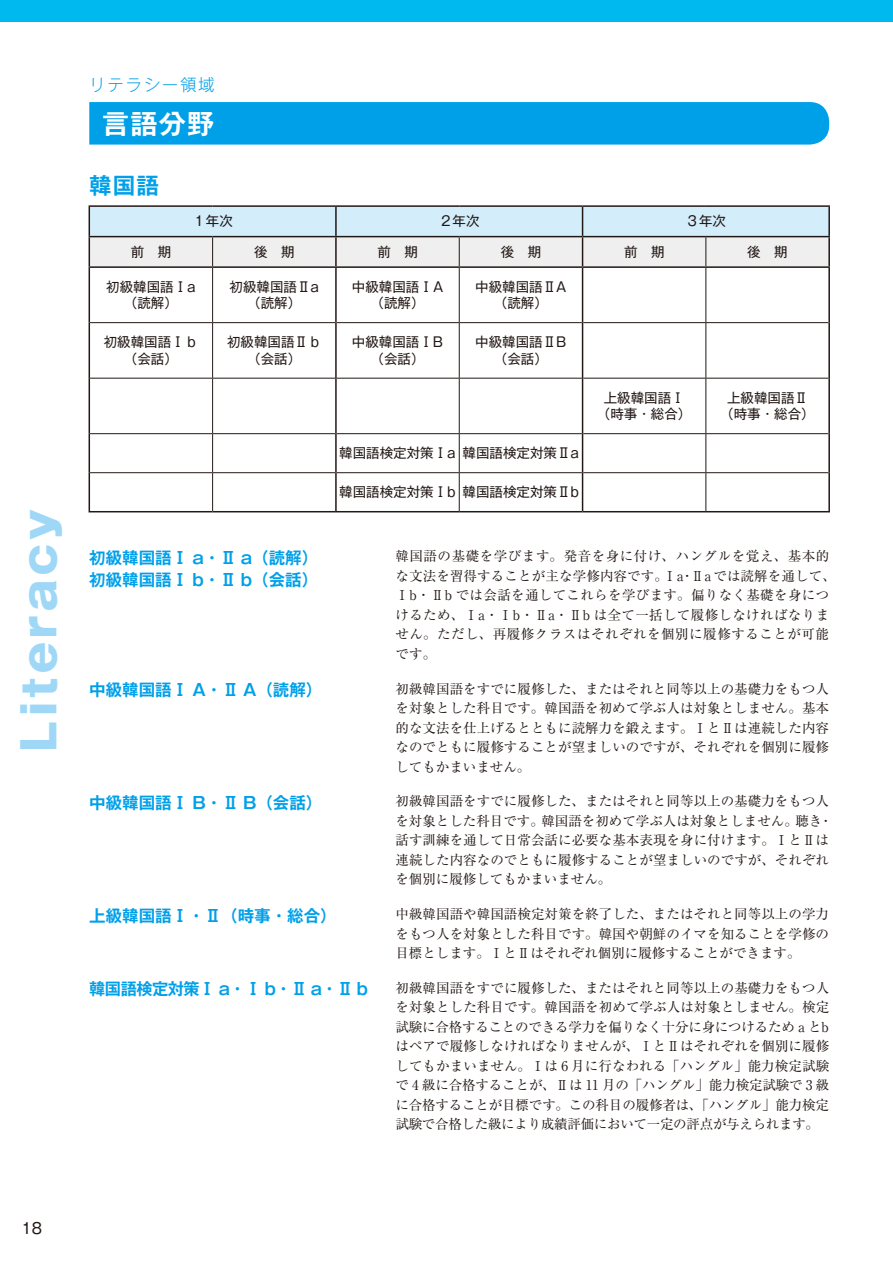
<style>
.page{position:relative;width:893px;height:1263px;background:#fff}
.page>*{position:absolute;margin:0;border:0;box-sizing:border-box;transform-origin:0 0}
.t1{font:800 45px "Gothic MB101 Pro";letter-spacing:.1em;color:#9fd8f7}
.t2{font:700 27px "Gothic MB101 Pro De";color:#fff}
.t3{font:700 22.5px "Gothic MB101 Pro De";color:#00a0e9}
.t4{font:700 16.5px/22.5px "Gothic MB101 Pro De";color:#00a0e9}
.t5{font:700 16.5px "Gothic MB101 Pro De";letter-spacing:-.03em;color:#00a0e9}
.t6{font:300 16.5px "Gothic MB101 Pro";letter-spacing:.1em;color:#00a0e9}
.t7{font:15px "Gothic MB101 Pro";color:#221815}
.t8{font:13.5px/19.5px "Ryumin Pro";letter-spacing:.005em;color:#221815;text-align:justify}
.t9{font:13.5px/16.5px "Gothic MB101 Pro";color:#221815;text-align:center}
.t10{font:13.5px/19.5px "Ryumin Pro";letter-spacing:.025em;color:#221815}
</style>
<div class="page">
<div style="left:0;top:0;width:893px;height:21px;background:#00b9ef"></div>
<div style="left:89px;top:102px;width:740px;height:43px;background:#00a0e9"></div>
<hr style="left:212px;top:268px;width:1px;height:54px;background:#221815">
<hr style="left:459px;top:268px;width:1px;height:54px;background:#221815">
<hr style="left:705px;top:268px;width:1px;height:54px;background:#221815">
<hr style="left:90px;top:322px;width:123px;height:1px;background:#221815">
<hr style="left:213px;top:322px;width:122px;height:1px;background:#221815">
<hr style="left:212px;top:323px;width:1px;height:55px;background:#221815">
<hr style="left:337px;top:322px;width:122px;height:1px;background:#221815">
<hr style="left:459px;top:322px;width:123px;height:1px;background:#221815">
<hr style="left:459px;top:323px;width:1px;height:55px;background:#221815">
<hr style="left:583px;top:322px;width:123px;height:1px;background:#221815">
<hr style="left:706px;top:322px;width:122px;height:1px;background:#221815">
<hr style="left:705px;top:323px;width:1px;height:55px;background:#221815">
<hr style="left:90px;top:378px;width:123px;height:1px;background:#221815">
<hr style="left:213px;top:378px;width:122px;height:1px;background:#221815">
<hr style="left:212px;top:378px;width:1px;height:55px;background:#221815">
<hr style="left:337px;top:378px;width:122px;height:1px;background:#221815">
<hr style="left:459px;top:378px;width:123px;height:1px;background:#221815">
<hr style="left:459px;top:378px;width:1px;height:55px;background:#221815">
<hr style="left:583px;top:378px;width:123px;height:1px;background:#221815">
<hr style="left:706px;top:378px;width:122px;height:1px;background:#221815">
<hr style="left:705px;top:378px;width:1px;height:55px;background:#221815">
<hr style="left:90px;top:433px;width:123px;height:1px;background:#221815">
<hr style="left:213px;top:433px;width:122px;height:1px;background:#221815">
<hr style="left:212px;top:434px;width:1px;height:38px;background:#221815">
<hr style="left:337px;top:433px;width:122px;height:1px;background:#221815">
<hr style="left:459px;top:433px;width:123px;height:1px;background:#221815">
<hr style="left:459px;top:434px;width:1px;height:38px;background:#221815">
<hr style="left:583px;top:433px;width:123px;height:1px;background:#221815">
<hr style="left:706px;top:433px;width:122px;height:1px;background:#221815">
<hr style="left:705px;top:434px;width:1px;height:38px;background:#221815">
<hr style="left:90px;top:472px;width:123px;height:1px;background:#221815">
<hr style="left:213px;top:472px;width:122px;height:1px;background:#221815">
<hr style="left:212px;top:473px;width:1px;height:38px;background:#221815">
<hr style="left:337px;top:472px;width:122px;height:1px;background:#221815">
<hr style="left:459px;top:472px;width:123px;height:1px;background:#221815">
<hr style="left:459px;top:473px;width:1px;height:38px;background:#221815">
<hr style="left:583px;top:472px;width:123px;height:1px;background:#221815">
<hr style="left:706px;top:472px;width:122px;height:1px;background:#221815">
<hr style="left:705px;top:473px;width:1px;height:38px;background:#221815">
<hr style="left:89px;top:205px;width:124px;height:2px;background:#221815">
<hr style="left:213px;top:205px;width:123px;height:2px;background:#221815">
<hr style="left:336px;top:205px;width:123px;height:2px;background:#221815">
<hr style="left:459px;top:205px;width:124px;height:2px;background:#221815">
<hr style="left:583px;top:205px;width:123px;height:2px;background:#221815">
<hr style="left:706px;top:205px;width:124px;height:2px;background:#221815">
<hr style="left:828px;top:207px;width:2px;height:29px;background:#221815">
<hr style="left:828px;top:237px;width:2px;height:29px;background:#221815">
<hr style="left:89px;top:268px;width:1px;height:55px;background:#221815">
<hr style="left:828px;top:268px;width:2px;height:55px;background:#221815">
<hr style="left:89px;top:323px;width:1px;height:55px;background:#221815">
<hr style="left:828px;top:323px;width:2px;height:55px;background:#221815">
<hr style="left:89px;top:378px;width:1px;height:56px;background:#221815">
<hr style="left:828px;top:378px;width:2px;height:56px;background:#221815">
<hr style="left:89px;top:434px;width:1px;height:39px;background:#221815">
<hr style="left:828px;top:434px;width:2px;height:39px;background:#221815">
<hr style="left:89px;top:473px;width:1px;height:38px;background:#221815">
<hr style="left:828px;top:473px;width:2px;height:38px;background:#221815">
<hr style="left:89px;top:511px;width:124px;height:1px;background:#221815">
<hr style="left:213px;top:511px;width:123px;height:1px;background:#221815">
<hr style="left:336px;top:511px;width:123px;height:1px;background:#221815">
<hr style="left:459px;top:511px;width:124px;height:1px;background:#221815">
<hr style="left:583px;top:511px;width:123px;height:1px;background:#221815">
<hr style="left:706px;top:511px;width:124px;height:1px;background:#221815">
<hr style="left:706px;top:236px;width:124px;height:1px;background:#221815">
<hr style="left:89px;top:266px;width:124px;height:2px;background:#221815">
<hr style="left:213px;top:266px;width:123px;height:2px;background:#221815">
<hr style="left:336px;top:266px;width:123px;height:2px;background:#221815">
<hr style="left:459px;top:266px;width:124px;height:2px;background:#221815">
<hr style="left:583px;top:266px;width:123px;height:2px;background:#221815">
<hr style="left:706px;top:266px;width:124px;height:2px;background:#221815">
<hr style="left:335px;top:268px;width:2px;height:55px;background:#221815">
<hr style="left:335px;top:323px;width:2px;height:55px;background:#221815">
<hr style="left:335px;top:378px;width:2px;height:56px;background:#221815">
<hr style="left:335px;top:434px;width:2px;height:39px;background:#221815">
<hr style="left:335px;top:473px;width:2px;height:38px;background:#221815">
<svg style="left:89px;top:206px;width:740px;height:61px"></svg>
<hr style="left:582px;top:268px;width:1px;height:55px;background:#221815">
<hr style="left:582px;top:323px;width:1px;height:55px;background:#221815">
<hr style="left:582px;top:378px;width:1px;height:56px;background:#221815">
<hr style="left:582px;top:434px;width:1px;height:39px;background:#221815">
<hr style="left:582px;top:473px;width:1px;height:38px;background:#221815">
<h1 class="t1" style="left:2px;top:751px;width:244px;rotate:-90deg">Literacy</h1>
<p class="t6" style="left:89px;top:71px;width:127px">リテラシー領域</p>
<h2 class="t2" style="left:102px;top:101px;width:114px">言語分野</h2>
<h3 class="t3" style="left:89px;top:167px;width:71px">韓国語</h3>
<p class="t9" style="left:192px;top:211px;width:42px">１年次</p>
<p class="t9" style="left:439px;top:211px;width:42px">２年次</p>
<p class="t9" style="left:686px;top:211px;width:42px">３年次</p>
<p class="t9" style="left:131px;top:242px;width:42px">前　期</p>
<p class="t9" style="left:254px;top:242px;width:42px">後　期</p>
<p class="t9" style="left:377px;top:242px;width:42px">前　期</p>
<p class="t9" style="left:501px;top:242px;width:42px">後　期</p>
<p class="t9" style="left:624px;top:242px;width:42px">前　期</p>
<p class="t9" style="left:747px;top:242px;width:42px">後　期</p>
<p class="t9" style="left:106px;top:276px;width:91px">初級韓国語Ⅰa（読解）</p>
<p class="t9" style="left:230px;top:276px;width:91px">初級韓国語Ⅱa（読解）</p>
<p class="t9" style="left:352px;top:276px;width:93px">中級韓国語ⅠA（読解）</p>
<p class="t9" style="left:475px;top:276px;width:93px">中級韓国語ⅡA（読解）</p>
<p class="t9" style="left:104px;top:332px;width:96px">初級韓国語Ⅰｂ（会話）</p>
<p class="t9" style="left:227px;top:332px;width:96px">初級韓国語Ⅱｂ（会話）</p>
<p class="t9" style="left:352px;top:332px;width:93px">中級韓国語ⅠB（会話）</p>
<p class="t9" style="left:475px;top:332px;width:93px">中級韓国語ⅡB（会話）</p>
<p class="t9" style="left:597px;top:388px;width:96px">上級韓国語Ⅰ（時事・総合）</p>
<p class="t9" style="left:720px;top:388px;width:96px">上級韓国語Ⅱ（時事・総合）</p>
<p class="t9" style="left:339px;top:443px;width:241px">韓国語検定対策Ⅰa 韓国語検定対策Ⅱa</p>
<p class="t9" style="left:339px;top:482px;width:241px">韓国語検定対策Ⅰb 韓国語検定対策Ⅱb</p>
<p class="t4" style="left:89px;top:544px;width:230px">初級韓国語Ⅰ a・Ⅱ a（読解）初級韓国語Ⅰ b・Ⅱ b（会話）</p>
<p class="t10" style="left:395px;top:545px;width:442px">韓国語の基礎を学びます。発音を身に付け、ハングルを覚え、基本的な文法を習得することが主な学修内容です。Ⅰa・Ⅱa では読解を通して、<br>Ⅰb・Ⅱb では会話を通してこれらを学びます。偏りなく基礎を身につけるため、Ⅰa・Ⅰb・Ⅱa・Ⅱb は全て一括して履修しなければなりません。ただし、再履修クラスはそれぞれを個別に履修することが可能です。</p>
<p class="t4" style="left:89px;top:677px;width:235px">中級韓国語Ⅰ A・Ⅱ A（読解）</p>
<p class="t8" style="left:395px;top:678px;width:435px">初級韓国語をすでに履修した、またはそれと同等以上の基礎力をもつ人を対象とした科目です。韓国語を初めて学ぶ人は対象としません。基本的な文法を仕上げるとともに読解力を鍛えます。ⅠとⅡは連続した内容なのでともに履修することが望ましいのですが、それぞれを個別に履修してもかまいません。</p>
<p class="t4" style="left:89px;top:789px;width:235px">中級韓国語Ⅰ B・Ⅱ B（会話）</p>
<p class="t8" style="left:395px;top:790px;width:439px;text-align:left">初級韓国語をすでに履修した、またはそれと同等以上の基礎力をもつ人を対象とした科目です。韓国語を初めて学ぶ人は対象としません。聴き・話す訓練を通して日常会話に必要な基本表現を身に付けます。ⅠとⅡは連続した内容なのでともに履修することが望ましいのですが、それぞれを個別に履修してもかまいません。</p>
<p class="t4" style="left:89px;top:902px;width:249px">上級韓国語Ⅰ・Ⅱ（時事・総合）</p>
<p class="t8" style="left:395px;top:903px;width:435px">中級韓国語や韓国語検定対策を終了した、またはそれと同等以上の学力をもつ人を対象とした科目です。韓国や朝鮮のイマを知ることを学修の目標とします。ⅠとⅡはそれぞれ個別に履修することができます。</p>
<p class="t5" style="left:89px;top:975px;width:280px">韓国語検定対策Ⅰ a・Ⅰ b・Ⅱ a・Ⅱ b</p>
<p class="t8" style="left:395px;top:977px;width:435px">初級韓国語をすでに履修した、またはそれと同等以上の基礎力をもつ人を対象とした科目です。韓国語を初めて学ぶ人は対象としません。検定試験に合格することのできる学力を偏りなく十分に身につけるため a とbはペアで履修しなければなりませんが、ⅠとⅡはそれぞれを個別に履修してもかまいません。Ⅰは 6 月に行なわれる「ハングル」能力検定試験で 4 級に合格することが、Ⅱは 11 月の「ハングル」能力検定試験で 3 級に合格することが目標です。この科目の履修者は、「ハングル」能力検定試験で合格した級により成績評価において一定の評点が与えられます。</p>
<p class="t7" style="left:22px;top:1215px;width:22px">18</p>
</div>
